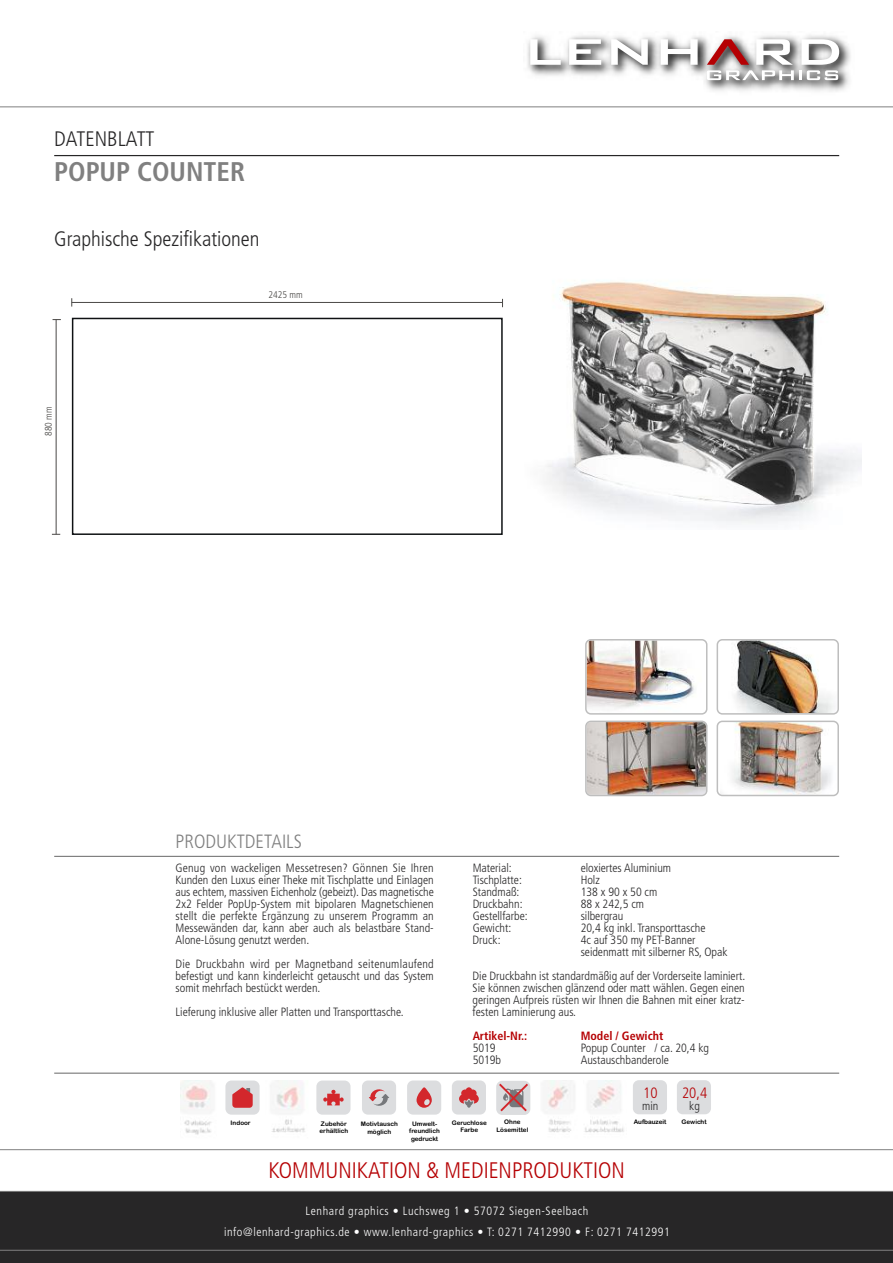
<style>
.page{position:relative;width:893px;height:1263px;background:#fff}
.page>*{position:absolute;margin:0;border:0;box-sizing:border-box;transform-origin:0 0}
.t1{font:700 condensed 27px "Frutiger";color:#808080}
.t2{font:300 condensed 22.5px "Frutiger";color:#b50003}
.t3{font:300 condensed 21px "Frutiger";color:#272627}
.t4{font:300 condensed 19.2px "Frutiger";color:#808080}
.t5{font:300 condensed 15px "Frutiger";color:#b50003}
.t6{font:300 condensed 12px/12px "Frutiger";color:#272627;text-align:justify}
.t7{font:300 condensed 12px/21px "Frutiger";letter-spacing:.05em;color:#fff;text-align:center}
.t8{font:700 condensed 12px "Frutiger";color:#b50003}
.t9{font:300 condensed 9.75px "Frutiger";color:#4a4846}
.t10{font:6.3px/7.5px "Arial Rounded MT Bold";color:#000;text-align:center}
</style>
<div class="page">
<img style="left:527px;top:35px;width:324px;height:57px">
<svg style="left:707px;top:39px;width:132px;height:41px"></svg>
<svg style="left:661px;top:39px;width:37px;height:26px"></svg>
<svg style="left:611px;top:39px;width:37px;height:26px"></svg>
<svg style="left:569px;top:39px;width:32px;height:26px"></svg>
<svg style="left:530px;top:39px;width:31px;height:26px"></svg>
<div style="left:0;top:1190px;width:893px;height:72px;background:#272627"></div>
<div style="left:0;top:1150px;width:893px;height:41px;background:#fff"></div>
<hr style="left:0;top:1191px;width:893px;height:1px;background:#808080">
<hr style="left:0;top:1149px;width:893px;height:1px;background:#808080">
<hr style="left:0;top:106px;width:893px;height:1px;background:#808080">
<hr style="left:0;top:1250px;width:893px;height:1px;background:#808080">
<hr style="left:54px;top:155px;width:785px;height:1px;background:#272627">
<hr style="left:54px;top:1072px;width:785px;height:2px;background:#808080">
<hr style="left:54px;top:856px;width:785px;height:1px;background:#808080">
<div style="left:407px;top:1080px;width:34px;height:34px;background:#dcdddf;border-radius:6px"></div>
<svg style="left:417px;top:1087px;width:15px;height:21px"></svg>
<div style="left:496px;top:1081px;width:34px;height:34px;background:#dcdddf;border-radius:6px"></div>
<div style="left:225px;top:1080px;width:35px;height:35px;background:#dcdddf;border-radius:6px"></div>
<svg style="left:232px;top:1087px;width:21px;height:21px"></svg>
<div style="left:452px;top:1080px;width:34px;height:34px;background:#dcdddf;border-radius:6px"></div>
<svg style="left:459px;top:1087px;width:20px;height:21px"></svg>
<div style="left:362px;top:1080px;width:34px;height:34px;background:#dcdddf;border-radius:6px"></div>
<svg style="left:369px;top:1089px;width:20px;height:17px"></svg>
<div style="left:316px;top:1080px;width:34px;height:35px;background:#dcdddf;border-radius:6px"></div>
<svg style="left:323px;top:1089px;width:21px;height:16px"></svg>
<div style="left:633px;top:1080px;width:34px;height:34px;background:#dcdddf;border-radius:6px"></div>
<div style="left:677px;top:1080px;width:34px;height:34px;background:#dcdddf;border-radius:6px"></div>
<svg style="left:497px;top:1081px;width:33px;height:32px"></svg>
<img style="left:272px;top:1080px;width:33px;height:52px">
<img style="left:547px;top:1080px;width:28px;height:52px">
<img style="left:584px;top:1080px;width:40px;height:53px">
<img style="left:180px;top:1080px;width:33px;height:55px">
<img style="left:546px;top:281px;width:316px;height:243px">
<img style="left:585px;top:639px;width:122px;height:76px">
<img style="left:717px;top:639px;width:122px;height:76px">
<img style="left:585px;top:721px;width:122px;height:75px">
<img style="left:717px;top:721px;width:122px;height:75px">
<div style="left:72px;top:318px;width:431px;height:217px;border:2px solid #0f1214"></div>
<hr style="left:72px;top:302px;width:431px;height:1px;background:#4a4846">
<hr style="left:56px;top:319px;width:1px;height:215px;background:#4a4846">
<h3 class="t3" style="left:54px;top:130px;width:102px">DATENBLATT</h3>
<h1 class="t1" style="left:54px;top:160px;width:192px">POPUP COUNTER</h1>
<h3 class="t3" style="left:54px;top:230px;width:207px">Graphische Spezifikationen</h3>
<p class="t9" style="left:269px;top:291px;width:36px">2425 mm</p>
<p class="t9" style="left:45px;top:436px;width:31px;rotate:-90deg">880 mm</p>
<h3 class="t4" style="left:176px;top:834px;width:128px">PRODUKTDETAILS</h3>
<p class="t6" style="left:176px;top:863px;width:260px">Genug von wackeligen Messetresen? Gönnen Sie Ihren Kunden den Luxus einer Theke mit Tischplatte und Einlagen aus echtem, massiven Eichenholz (gebeizt). Das magnetische 2x2 Felder PopUp-System mit bipolaren Magnetschienen stellt die perfekte Ergänzung zu unserem Programm an Messewänden dar, kann aber auch als belastbare Stand-Alone-Lösung genutzt werden.</p>
<p class="t6" style="left:176px;top:959px;width:260px">Die Druckbahn wird per Magnetband seitenumlaufend befestigt und kann kinderleicht getauscht und das System somit mehrfach bestückt werden.</p>
<p class="t6" style="left:176px;top:1007px;width:230px">Lieferung inklusive aller Platten und Transporttasche.</p>
<p class="t6" style="left:473px;top:863px;width:41px">Material:</p>
<p class="t6" style="left:581px;top:863px;width:92px">eloxiertes Aluminium</p>
<p class="t6" style="left:473px;top:875px;width:51px">Tischplatte:</p>
<p class="t6" style="left:581px;top:875px;width:21px">Holz</p>
<p class="t6" style="left:473px;top:887px;width:48px">Standmaß:</p>
<p class="t6" style="left:581px;top:887px;width:78px">138 x 90 x 50 cm</p>
<p class="t6" style="left:473px;top:899px;width:51px">Druckbahn:</p>
<p class="t6" style="left:581px;top:899px;width:65px">88 x 242,5 cm</p>
<p class="t6" style="left:473px;top:911px;width:57px">Gestellfarbe:</p>
<p class="t6" style="left:581px;top:911px;width:44px">silbergrau</p>
<p class="t6" style="left:473px;top:923px;width:40px">Gewicht:</p>
<p class="t6" style="left:581px;top:923px;width:126px">20,4 kg inkl. Transporttasche</p>
<p class="t6" style="left:473px;top:935px;width:29px">Druck:</p>
<p class="t6" style="left:581px;top:935px;width:148px">4c auf 350 my PET-Banner seidenmatt mit silberner RS, Opak</p>
<p class="t6" style="left:473px;top:971px;width:274px">Die Druckbahn ist standardmäßig auf der Vorderseite laminiert.<br>Sie können zwischen glänzend oder matt wählen. Gegen einen geringen Aufpreis rüsten wir Ihnen die Bahnen mit einer kratz&shy;festen Laminierung aus.</p>
<p class="t8" style="left:473px;top:1031px;width:56px">Artikel-Nr.:</p>
<p class="t8" style="left:581px;top:1031px;width:84px">Model / Gewicht</p>
<p class="t6" style="left:473px;top:1043px;width:25px">5019</p>
<p class="t6" style="left:581px;top:1043px;width:130px">Popup Counter / ca. 20,4 kg</p>
<p class="t6" style="left:473px;top:1055px;width:30px">5019b</p>
<p class="t6" style="left:581px;top:1055px;width:90px">Austauschbanderole</p>
<p class="t5" style="left:643px;top:1087px;width:16px">10</p>
<p class="t6" style="left:642px;top:1101px;width:18px">min</p>
<p class="t5" style="left:682px;top:1087px;width:27px">20,4</p>
<p class="t6" style="left:689px;top:1101px;width:12px">kg</p>
<p class="t10" style="left:231px;top:1119px;width:22px">Indoor</p>
<p class="t10" style="left:321px;top:1120px;width:27px">Zubehör</p>
<p class="t10" style="left:634px;top:1118px;width:34px">Aufbauzeit</p>
<p class="t10" style="left:682px;top:1118px;width:27px">Gewicht</p>
<p class="t10" style="left:320px;top:1127px;width:30px">erhältlich</p>
<p class="t10" style="left:361px;top:1120px;width:38px">Motivtausch möglich</p>
<p class="t10" style="left:409px;top:1119px;width:32px">Umwelt&shy;freundlich gedruckt</p>
<p class="t10" style="left:452px;top:1119px;width:37px">Geruchlose<br>Farbe</p>
<p class="t10" style="left:496px;top:1118px;width:33px">Ohne<br>Lösemittel</p>
<h2 class="t2" style="left:268px;top:1161px;width:358px">KOMMUNIKATION &amp; MEDIENPRODUKTION</h2>
<p class="t7" style="left:224px;top:1201px;width:447px">Lenhard graphics • Luchsweg 1 • 57072 Siegen-Seelbach<br>info@lenhard-graphics.de • www.lenhard-graphics • T: 0271 7412990 • F: 0271 7412991</p>
</div>
